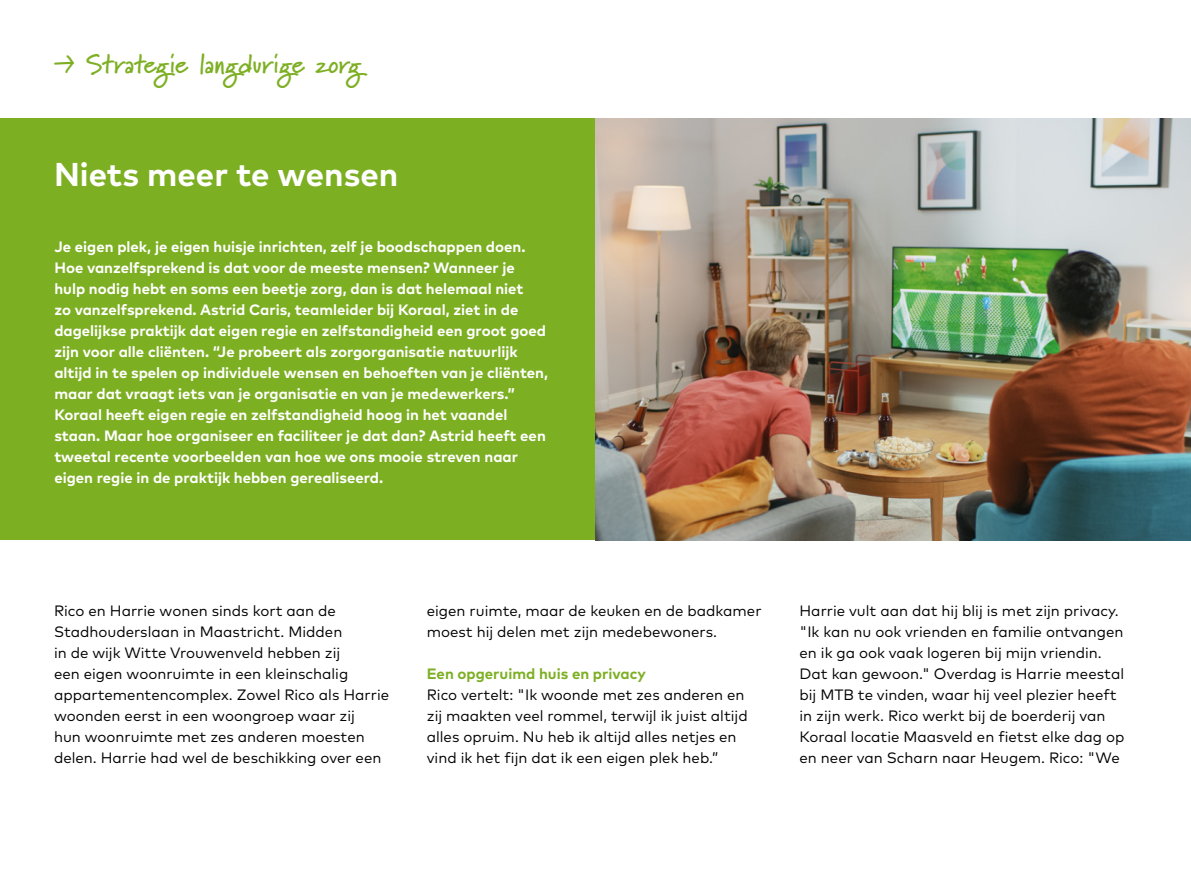
<style>
.page{position:relative;width:1191px;height:893px;background:#fff}
.page>*{position:absolute;margin:0;border:0;box-sizing:border-box;transform-origin:0 0}
.Intro{font:700 33px "Mark OT";color:#fff}
.Intro-2{font:700 27px "Marydale";color:#7daf23}
.t1{font:15px/21px "Mark OT";color:#000}
.Intro-3{font:700 15px/21px "Mark OT";color:#fff}
.t2{font:700 15px "Mark OT";color:#7daf23}
</style>
<div class="page">
<div style="left:0;top:118px;width:595px;height:422px;background:#7daf23"></div>
<img style="left:595px;top:118px;width:596px;height:422px">
<p class="Intro-2" style="left:54px;top:48px;width:309px">• Strategie langdurige zorg</p>
<p class="Intro" style="left:54px;top:153px;width:346px">Niets meer te wensen</p>
<p class="Intro-3" style="left:54px;top:235px;width:495px">Je eigen plek, je eigen huisje inrichten, zelf je boodschappen doen.<br>Hoe vanzelfsprekend is dat voor de meeste mensen? Wanneer je hulp nodig hebt en soms een beetje zorg, dan is dat helemaal niet<br>zo vanzelfsprekend. Astrid Caris, teamleider bij Koraal, ziet in de dagelijkse praktijk dat eigen regie en zelfstandigheid een groot goed zijn voor alle cliënten. “Je probeert als zorgorganisatie natuurlijk altijd in te spelen op individuele wensen en behoeften van je cliënten, maar dat vraagt iets van je organisatie en van je medewerkers.” Koraal heeft eigen regie en zelfstandigheid hoog in het vaandel staan. Maar hoe organiseer en faciliteer je dat dan? Astrid heeft een tweetal recente voorbeelden van hoe we ons mooie streven naar eigen regie in de praktijk hebben gerealiseerd.</p>
<p class="t1" style="left:54px;top:600px;width:337px">Rico en Harrie wonen sinds kort aan de Stadhouderslaan in Maastricht. Midden<br>in de wijk Witte Vrouwenveld hebben zij<br>een eigen woonruimte in een kleinschalig appartementencomplex. Zowel Rico als Harrie woonden eerst in een woongroep waar zij<br>hun woonruimte met zes anderen moesten delen. Harrie had wel de beschikking over een</p>
<p class="t1" style="left:427px;top:600px;width:336px">eigen ruimte, maar de keuken en de badkamer moest hij delen met zijn medebewoners.</p>
<p class="t2" style="left:427px;top:664px;width:221px">Een opgeruimd huis en privacy</p>
<p class="t1" style="left:427px;top:684px;width:322px">Rico vertelt: "Ik woonde met zes anderen en zij maakten veel rommel, terwijl ik juist altijd alles opruim. Nu heb ik altijd alles netjes en vind ik het fijn dat ik een eigen plek heb.”</p>
<p class="t1" style="left:799px;top:600px;width:326px">Harrie vult aan dat hij blij is met zijn privacy. "Ik kan nu ook vrienden en familie ontvangen en ik ga ook vaak logeren bij mijn vriendin.<br>Dat kan gewoon." Overdag is Harrie meestal bij MTB te vinden, waar hij veel plezier heeft in zijn werk. Rico werkt bij de boerderij van Koraal locatie Maasveld en fietst elke dag op en neer van Scharn naar Heugem. Rico: "We</p>
</div>
